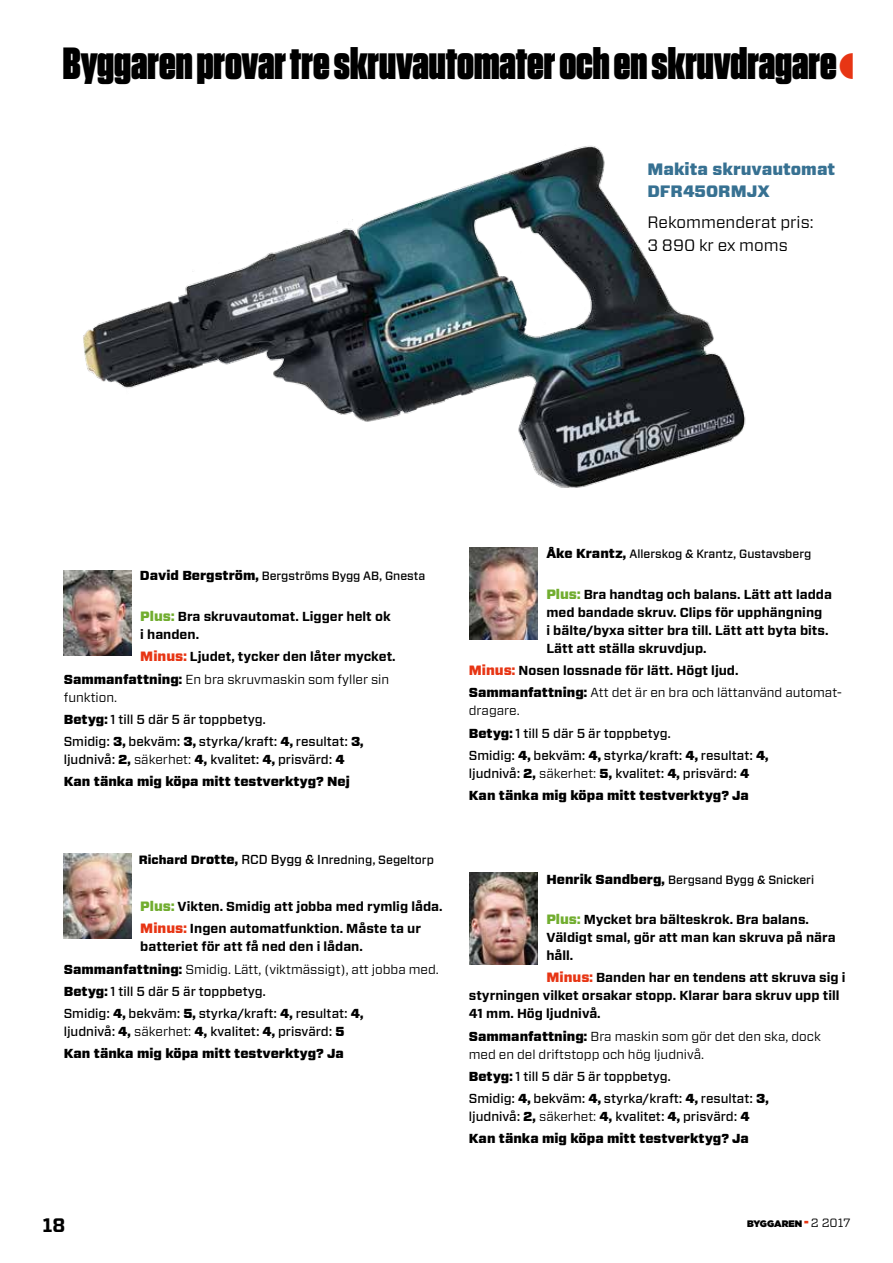
<style>
.page{position:relative;width:893px;height:1263px;background:#fff}
.page>*{position:absolute;margin:0;border:0;box-sizing:border-box;transform-origin:0 0}
.t1{font:900 45px "Tungsten";color:#000}
.t2{font:700 19.5px "Vitesse";color:#000}
.t3{font:16.5px/22.5px "Forza";color:#000}
.t4{font:900 16.5px/22.5px "Forza";color:#377192}
.t5{font:700 13.05px/18px "Forza";color:#000}
.t6{font:500 13.05px/22.2px "Forza";color:#000}
.t7{font:900 13.05px/22.2px "Forza";color:#000}
.t8{font:13.05px/22.2px "Forza";color:#000}
.t9{font:500 12px "Forza";color:#000}
.t10{font:900 9.45px "Gotham";color:#000}
.s1{font-weight:900;font-size:13.05px}
.s2{font-weight:900;font-size:13.5px;color:#71ad2f}
.s3{font-weight:900;font-size:13.5px;color:#e73514}
.s4{font-weight:900}
.s5{font-weight:400}
.s6{font-weight:500}
.s7{font-size:13.05px}
.s8{font-weight:700}
.s9{font-family:"Vitesse";font-weight:400;font-size:12px}
</style>
<div class="page">
<img style="left:64px;top:570px;width:68px;height:85px">
<img style="left:64px;top:854px;width:68px;height:85px">
<img style="left:470px;top:547px;width:68px;height:92px">
<img style="left:470px;top:873px;width:68px;height:91px">
<img style="left:83px;top:145px;width:663px;height:343px">
<h1 class="t1" style="left:63px;top:38px;width:775px">Byggaren provar tre skruvautomater och en skruvdragare</h1>
<p class="t4" style="left:647px;top:158px;width:189px">Makita skruvautomat<br>DFR450RMJX</p>
<p class="t3" style="left:647px;top:211px;width:168px">Rekommenderat pris:<br>3 890 kr ex moms</p>
<p class="t9" style="left:140px;top:568px;width:287px"><span class="s1">David Bergström,</span> Bergströms Bygg AB, Gnesta</p>
<p class="t5" style="left:140px;top:608px;width:252px"><span class="s2">Plus:</span> Bra skruvautomat. Ligger helt ok i -handen.</p>
<p class="t5" style="left:64px;top:646px;width:333px;line-height:22.2px;text-indent:77px"><span class="s3">Minus:</span> Ljudet, tycker den låter mycket.<br><span class="s4">Sammanfattning:</span> <span class="s5">En bra skruvmaskin som fyller sin</span></p>
<p class="t6" style="left:64px;top:686px;width:301px"><span class="s5">funktion.<br></span><span class="s4">Betyg:</span> 1 till 5 där 5 är toppbetyg.<br>Smidig: <span class="s4">3,</span> bekväm: <span class="s4">3,</span> styrka/kraft: <span class="s4">4,</span> resultat: <span class="s4">3,</span></p>
<p class="t7" style="left:64px;top:749px;width:287px"><span class="s6">ljudnivå:</span> 2, <span class="s5">säkerhet:</span> 4, <span class="s6">kvalitet:</span> 4, <span class="s6">prisvärd:</span> 4<br>Kan tänka mig köpa mitt testverktyg? Nej</p>
<p class="t9" style="left:139px;top:852px;width:297px"><span class="s4">Richard D</span><span class="s1">rotte,</span> <span class="s7">RCD Bygg &amp; In</span>redning, Segeltorp</p>
<p class="t5" style="left:140px;top:896px;width:304px;line-height:22.2px"><span class="s2">Plus:</span> Vikten. Smidig att jobba med rymlig låda.<br><span class="s3">Minus:</span> Ingen automatfunktion. Måste ta ur</p>
<p class="t6" style="left:64px;top:936px;width:377px;text-indent:77px"><span class="s8">batteriet för att få ned den i lådan.<br></span><span class="s4">Sammanfattning:</span> <span class="s5">Smidig. Lätt, (viktmässigt), att jobba med.<br></span><span class="s4">Betyg:</span> 1 till 5 där 5 är toppbetyg.<br>Smidig: <span class="s4">4,</span> bekväm: <span class="s4">5,</span> styrka/kraft: <span class="s4">4,</span> resultat: <span class="s4">4,</span></p>
<p class="t7" style="left:64px;top:1021px;width:282px"><span class="s6">ljudnivå:</span> 4, <span class="s5">säkerhet:</span> 4, <span class="s6">kvalitet:</span> 4, <span class="s6">prisvärd:</span> 5<br>Kan tänka mig köpa mitt testverktyg? Ja</p>
<p class="t9" style="left:546px;top:546px;width:266px"><span class="s1">Åke Krantz,</span> Allerskog &amp; Krantz, Gustavsberg</p>
<p class="t5" style="left:546px;top:585px;width:287px"><span class="s2">Plus:</span> Bra handtag och balans. Lätt att ladda med bandade skruv. Clips för upphängning<br>i bälte/byxa sitter bra till. Lätt att byta bits.<br>Lätt att ställa skruvdjup.</p>
<p class="t8" style="left:469px;top:659px;width:375px"><span class="s3">Minus:</span> <span class="s8">Nosen lossnade för lätt. Högt ljud.<br></span><span class="s4">Sammanfattning:</span> Att det är en bra och lättanvänd automat-</p>
<p class="t6" style="left:469px;top:700px;width:301px"><span class="s5">dragare.<br></span><span class="s4">Betyg:</span> 1 till 5 där 5 är toppbetyg.<br>Smidig: <span class="s4">4,</span> bekväm: <span class="s4">4,</span> styrka/kraft: <span class="s4">4,</span> resultat: <span class="s4">4,</span></p>
<p class="t7" style="left:469px;top:762px;width:282px"><span class="s6">ljudnivå:</span> 2, <span class="s5">säkerhet:</span> 5, <span class="s6">kvalitet:</span> 4, <span class="s6">prisvärd:</span> 4<br>Kan tänka mig köpa mitt testverktyg? Ja</p>
<p class="t9" style="left:546px;top:871px;width:269px"><span class="s1">Henrik Sandberg,</span> Bergsand Bygg &amp; Snickeri</p>
<p class="t5" style="left:546px;top:911px;width:291px"><span class="s2">Plus:</span> Mycket bra bälteskrok. Bra balans.<br>Väldigt smal, gör att man kan skruva på nära håll.</p>
<p class="t5" style="left:469px;top:969px;width:378px;text-indent:78px"><span class="s3">Minus:</span> Banden har en tendens att skruva sig i styrningen vilket orsakar stopp. Klarar bara skruv upp till<br>41 mm. Hög ljudnivå.</p>
<p class="t8" style="left:469px;top:1027px;width:353px;line-height:18px"><span class="s4">Sammanfattning:</span> Bra maskin som gör det den ska, dock med en del driftstopp och hög ljudnivå.</p>
<p class="t6" style="left:469px;top:1065px;width:301px"><span class="s4">Betyg:</span> 1 till 5 där 5 är toppbetyg.<br>Smidig: <span class="s4">4,</span> bekväm: <span class="s4">4,</span> styrka/kraft: <span class="s4">4,</span> resultat: <span class="s4">3,</span></p>
<p class="t7" style="left:469px;top:1106px;width:282px"><span class="s6">ljudnivå:</span> 2, <span class="s5">säkerhet:</span> 4, <span class="s6">kvalitet:</span> 4, <span class="s6">prisvärd:</span> 4<br>Kan tänka mig köpa mitt testverktyg? Ja</p>
<h2 class="t2" style="left:43px;top:1212px;width:24px">18</h2>
<p class="t10" style="left:747px;top:1217px;width:105px">BYGGAREN <span class="s9">2 2017</span></p>
</div>
